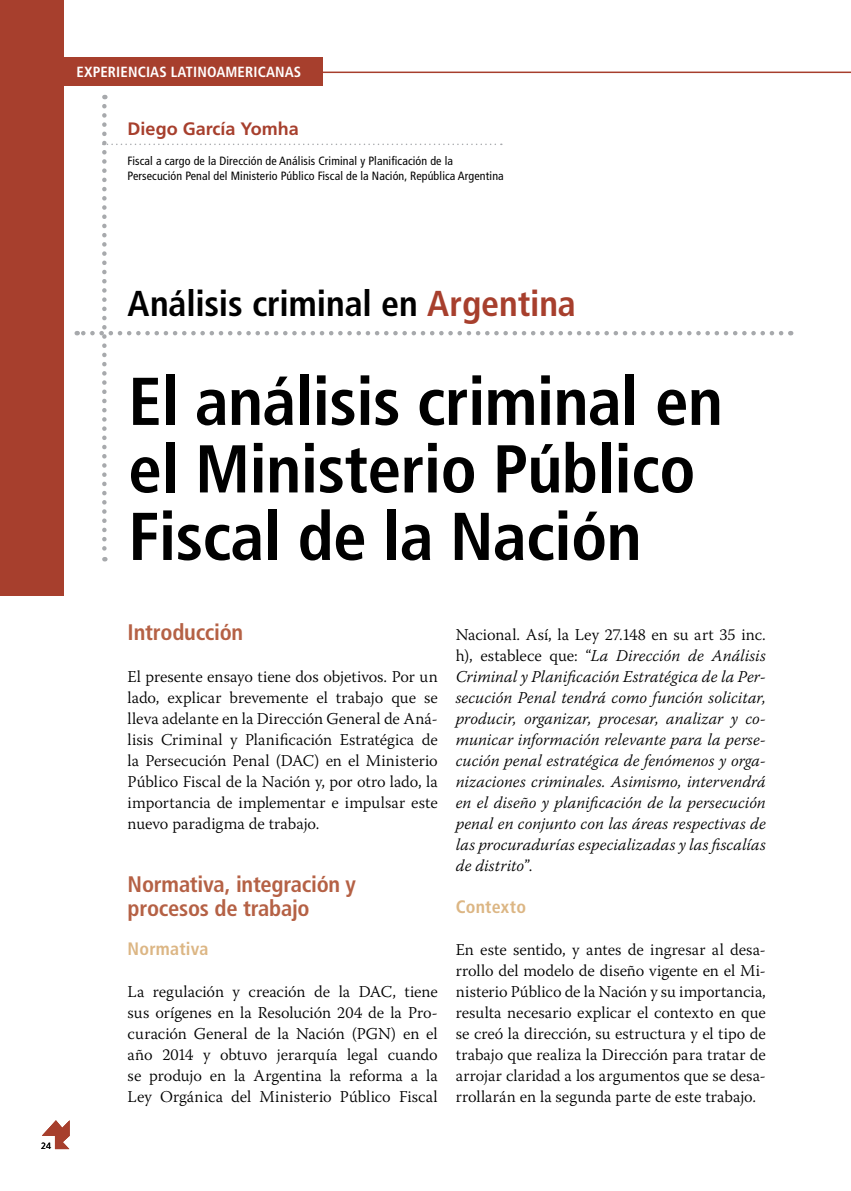
<style>
.page{position:relative;width:851px;height:1191px;background:#fff}
.page>*{position:absolute;margin:0;border:0;box-sizing:border-box;transform-origin:0 0}
.t1{font:700 condensed 67.5px/67.5px "Frutiger LT Std";letter-spacing:-.01em;color:#000}
.t2{font:700 condensed 36px "Frutiger LT Std";letter-spacing:-.005em;color:#000}
.SJ_TC_titulo_1{font:700 condensed 22.5px/24px "Frutiger LT Std";letter-spacing:-.01em;color:#b56145}
.SJ_TC_titulo_2{font:700 condensed 18px "Frutiger LT Std";letter-spacing:.01em;color:#dcb684}
.SJ_autorTC{font:700 18px "Frutiger LT Std";color:#a73f2d}
.SJ_texto_principal{font:300 16.5px/21px "Warnock Pro";color:#000;text-align:justify}
.SJ_texto_principal-2{font:italic 300 16.5px/21px "Warnock Pro";letter-spacing:.01em;color:#000;text-align:justify}
.t3{font:700 condensed 14.7px "Frutiger LT Std";letter-spacing:.01em;color:#fff}
.SJ_bajada_autorTC{font:condensed 12px/15px "Frutiger LT Std";letter-spacing:.01em;color:#000}
.t4{font:300 9px "Frutiger LT Std";color:#000}
.s1{color:#a73f2d}
.s2{font-style:normal}
</style>
<div class="page">
<hr style="left:0;top:72px;width:850px;height:1px;background:#a73f2d">
<div style="left:0;top:0;width:64px;height:595px;background:#a73f2d"></div>
<div style="left:0;top:57px;width:322px;height:29px;background:#a73f2d"></div>
<svg style="left:42px;top:1120px;width:28px;height:29px"></svg>
<svg style="left:77px;top:106px;width:704px;height:455px"></svg>
<p class="t3" style="left:77px;top:63px;width:226px">EXPERIENCIAS LATINOAMERICANAS</p>
<p class="SJ_autorTC" style="left:128px;top:118px;width:173px">Diego García Yomha</p>
<p class="SJ_bajada_autorTC" style="left:128px;top:154px;width:377px">Fiscal a cargo de la Dirección de Análisis Criminal y Planificación de la<br>Persecución Penal del Ministerio Público Fiscal de la Nación, República Argentina</p>
<p class="t4" style="left:41px;top:1140px;width:11px">24</p>
<p class="t2" style="left:128px;top:282px;width:450px">Análisis criminal en <span class="s1">Argentina</span></p>
<p class="t1" style="left:128px;top:368px;width:596px">El análisis criminal en el Ministerio Público<br>Fiscal de la Nación</p>
<p class="SJ_TC_titulo_1" style="left:128px;top:620px;width:117px">Introducción</p>
<p class="SJ_texto_principal" style="left:128px;top:665px;width:311px">El presente ensayo tiene dos objetivos. Por un lado, explicar brevemente el trabajo que se lleva adelante en la Dirección General de Aná&shy;lisis Criminal y Planificación Estratégica de la Persecución Penal (DAC) en el Ministerio Público Fiscal de la Nación y, por otro lado, la importancia de implementar e impulsar este nuevo paradigma de trabajo.</p>
<p class="SJ_TC_titulo_1" style="left:128px;top:872px;width:230px">Normativa, integración y procesos de trabajo</p>
<p class="SJ_TC_titulo_2" style="left:128px;top:937px;width:82px">Normativa</p>
<p class="SJ_texto_principal" style="left:128px;top:980px;width:311px">La regulación y creación de la DAC, tiene sus orígenes en la Resolución 204 de la Pro&shy;curación General de la Nación (PGN) en el año 2014 y obtuvo jerarquía legal cuando se produjo en la Argentina la reforma a la Ley Orgánica del Ministerio Público Fiscal</p>
<p class="SJ_texto_principal-2" style="left:455px;top:623px;width:311px"><span class="s2">Nacional. Así, la Ley 27.148 en su art 35 inc. h), establece que: “</span>La Dirección de Análisis Criminal y Planificación Estratégica de la Per&shy;secución Penal tendrá como función solicitar, producir, organizar, procesar, analizar y co&shy;municar información relevante para la perse&shy;cución penal estratégica de fenómenos y orga&shy;nizaciones criminales. Asimismo, intervendrá en el diseño y planificación de la persecución penal en conjunto con las áreas respectivas de las procuradurías especializadas y las fiscalías de distrito<span class="s2">”.</span></p>
<p class="SJ_TC_titulo_2" style="left:455px;top:895px;width:72px">Contexto</p>
<p class="SJ_texto_principal" style="left:455px;top:938px;width:311px">En este sentido, y antes de ingresar al desa&shy;rrollo del modelo de diseño vigente en el Mi&shy;nisterio Público de la Nación y su importancia, resulta necesario explicar el contexto en que se creó la dirección, su estructura y el tipo de trabajo que realiza la Dirección para tratar de arrojar claridad a los argumentos que se desa&shy;rrollarán en la segunda parte de este trabajo.</p>
</div>
